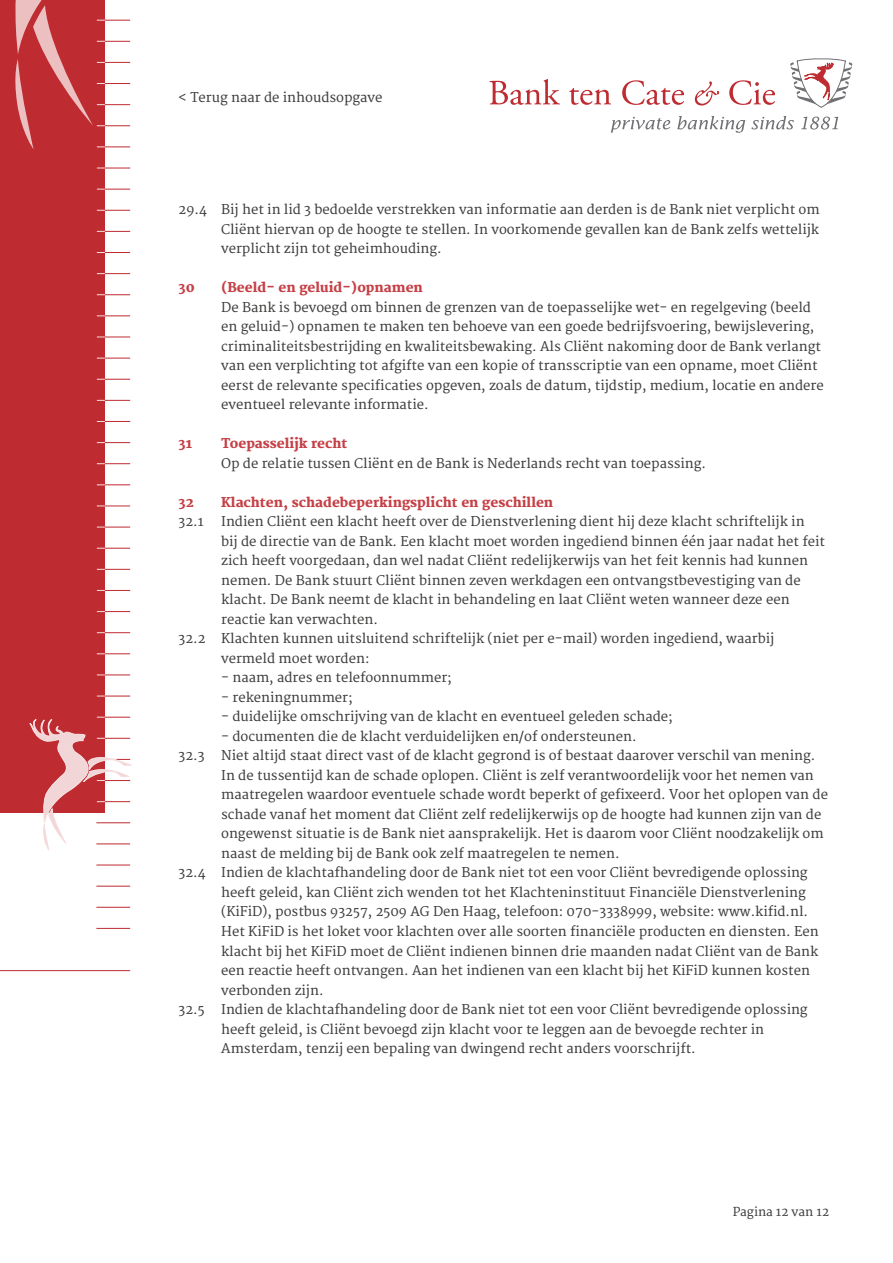
<style>
.page{position:relative;width:893px;height:1263px;background:#fff}
.page>*{position:absolute;margin:0;border:0;box-sizing:border-box;transform-origin:0 0}
.t1{font:13.2px/19.5px "Merriweather";color:#3c3c3b;text-align:justify}
.t2{font:800 13.2px "Merriweather";color:#c54046}
.t3{font:12px "Merriweather";color:#3c3c3b}
</style>
<div class="page">
<svg style="left:611px;top:117px;width:59px;height:16px"></svg>
<svg style="left:677px;top:116px;width:68px;height:17px"></svg>
<svg style="left:751px;top:116px;width:43px;height:13px"></svg>
<svg style="left:801px;top:117px;width:37px;height:13px"></svg>
<svg style="left:489px;top:79px;width:71px;height:26px"></svg>
<svg style="left:569px;top:88px;width:42px;height:17px"></svg>
<svg style="left:622px;top:80px;width:62px;height:25px"></svg>
<svg style="left:695px;top:81px;width:24px;height:24px"></svg>
<svg style="left:729px;top:80px;width:46px;height:25px"></svg>
<svg style="left:790px;top:58px;width:62px;height:50px"></svg>
<div style="left:1px;top:0;width:104px;height:812px;background:#be2b31"></div>
<hr style="left:96px;top:865px;width:34px;height:1px;background:#be2b31">
<hr style="left:96px;top:886px;width:34px;height:1px;background:#be2b31">
<hr style="left:96px;top:907px;width:34px;height:1px;background:#be2b31">
<hr style="left:96px;top:928px;width:34px;height:1px;background:#be2b31">
<hr style="left:1px;top:970px;width:129px;height:1px;background:#be2b31">
<svg style="left:97px;top:168px;width:33px;height:1px"></svg>
<svg style="left:97px;top:189px;width:33px;height:1px"></svg>
<svg style="left:97px;top:210px;width:33px;height:1px"></svg>
<svg style="left:97px;top:231px;width:33px;height:1px"></svg>
<svg style="left:97px;top:252px;width:33px;height:1px"></svg>
<svg style="left:97px;top:273px;width:33px;height:1px"></svg>
<svg style="left:97px;top:294px;width:33px;height:1px"></svg>
<svg style="left:97px;top:316px;width:33px;height:1px"></svg>
<svg style="left:97px;top:337px;width:33px;height:1px"></svg>
<svg style="left:97px;top:358px;width:33px;height:1px"></svg>
<svg style="left:97px;top:379px;width:33px;height:1px"></svg>
<svg style="left:97px;top:400px;width:33px;height:1px"></svg>
<svg style="left:97px;top:421px;width:33px;height:1px"></svg>
<svg style="left:97px;top:442px;width:33px;height:1px"></svg>
<svg style="left:97px;top:463px;width:33px;height:1px"></svg>
<svg style="left:97px;top:485px;width:33px;height:1px"></svg>
<svg style="left:97px;top:506px;width:33px;height:1px"></svg>
<svg style="left:97px;top:527px;width:33px;height:1px"></svg>
<svg style="left:97px;top:548px;width:33px;height:1px"></svg>
<svg style="left:97px;top:569px;width:33px;height:1px"></svg>
<svg style="left:97px;top:590px;width:33px;height:1px"></svg>
<svg style="left:97px;top:611px;width:33px;height:1px"></svg>
<svg style="left:97px;top:632px;width:33px;height:1px"></svg>
<svg style="left:97px;top:653px;width:33px;height:1px"></svg>
<svg style="left:97px;top:675px;width:33px;height:1px"></svg>
<svg style="left:97px;top:696px;width:33px;height:1px"></svg>
<svg style="left:30px;top:717px;width:101px;height:133px"></svg>
<svg style="left:15px;top:0;width:115px;height:149px"></svg>
<p class="t1" style="left:179px;top:88px;width:205px">&lt; Terug naar de inhoudsopgave</p>
<p class="t1" style="left:221px;top:200px;width:600px;text-indent:-43px">29.4 Bij het in lid 3 bedoelde verstrekken van informatie aan derden is de Bank niet verplicht om Cliënt hiervan op de hoogte te stellen. In voorkomende gevallen kan de Bank zelfs wettelijk verplicht zijn tot geheimhouding.</p>
<p class="t2" style="left:179px;top:280px;width:18px">30</p>
<p class="t2" style="left:221px;top:280px;width:203px">(Beeld- en geluid-)opnamen</p>
<p class="t1" style="left:221px;top:298px;width:604px;text-align:left">De Bank is bevoegd om binnen de grenzen van de toepasselijke wet- en regelgeving (beeld en geluid-) opnamen te maken ten behoeve van een goede bedrijfsvoering, bewijslevering, criminaliteitsbestrijding en kwaliteitsbewaking. Als Cliënt nakoming door de Bank verlangt van een verplichting tot afgifte van een kopie of transscriptie van een opname, moet Cliënt eerst de relevante specificaties opgeven, zoals de datum, tijdstip, medium, locatie en andere eventueel relevante informatie.</p>
<p class="t2" style="left:179px;top:436px;width:15px">31</p>
<p class="t2" style="left:221px;top:436px;width:128px">Toepasselijk recht</p>
<p class="t1" style="left:221px;top:454px;width:486px">Op de relatie tussen Cliënt en de Bank is Nederlands recht van toepassing.</p>
<p class="t2" style="left:179px;top:494px;width:17px">32</p>
<p class="t2" style="left:221px;top:494px;width:334px">Klachten, schadebeperkingsplicht en geschillen</p>
<p class="t1" style="left:179px;top:512px;width:27px">32.1</p>
<p class="t1" style="left:221px;top:512px;width:585px">Indien Cliënt een klacht heeft over de Dienstverlening dient hij deze klacht schriftelijk in</p>
<p class="t1" style="left:221px;top:532px;width:605px">bij de directie van de Bank. Een klacht moet worden ingediend binnen één jaar nadat het feit</p>
<p class="t1" style="left:221px;top:551px;width:588px">zich heeft voorgedaan, dan wel nadat Cliënt redelijkerwijs van het feit kennis had kunnen</p>
<p class="t1" style="left:221px;top:571px;width:581px">nemen. De Bank stuurt Cliënt binnen zeven werkdagen een ontvangstbevestiging van de</p>
<p class="t1" style="left:221px;top:590px;width:570px">klacht. De Bank neemt de klacht in behandeling en laat Cliënt weten wanneer deze een</p>
<p class="t1" style="left:221px;top:610px;width:158px">reactie kan verwachten.</p>
<p class="t1" style="left:179px;top:629px;width:597px">32.2 Klachten kunnen uitsluitend schriftelijk (niet per e-mail) worden ingediend, waarbij</p>
<p class="t1" style="left:221px;top:649px;width:150px">vermeld moet worden:</p>
<p class="t1" style="left:221px;top:668px;width:232px">- naam, adres en telefoonnummer;</p>
<p class="t1" style="left:221px;top:688px;width:133px">- rekeningnummer;</p>
<p class="t1" style="left:221px;top:707px;width:453px">- duidelijke omschrijving van de klacht en eventueel geleden schade;</p>
<p class="t1" style="left:221px;top:727px;width:417px">- documenten die de klacht verduidelijken en/of ondersteunen.</p>
<p class="t1" style="left:179px;top:746px;width:28px">32.3</p>
<p class="t1" style="left:221px;top:746px;width:596px">Niet altijd staat direct vast of de klacht gegrond is of bestaat daarover verschil van mening.</p>
<p class="t1" style="left:221px;top:766px;width:594px">In de tussentijd kan de schade oplopen. Cliënt is zelf verantwoordelijk voor het nemen van</p>
<p class="t1" style="left:221px;top:785px;width:608px">maatregelen waardoor eventuele schade wordt beperkt of gefixeerd. Voor het oplopen van de</p>
<p class="t1" style="left:221px;top:805px;width:602px">schade vanaf het moment dat Cliënt zelf redelijkerwijs op de hoogte had kunnen zijn van de</p>
<p class="t1" style="left:221px;top:824px;width:604px">ongewenst situatie is de Bank niet aansprakelijk. Het is daarom voor Cliënt noodzakelijk om</p>
<p class="t1" style="left:221px;top:844px;width:400px">naast de melding bij de Bank ook zelf maatregelen te nemen.</p>
<p class="t1" style="left:179px;top:863px;width:631px">32.4 Indien de klachtafhandeling door de Bank niet tot een voor Cliënt bevredigende oplossing</p>
<p class="t1" style="left:221px;top:883px;width:586px">heeft geleid, kan Cliënt zich wenden tot het Klachteninstituut Financiële Dienstverlening</p>
<p class="t1" style="left:221px;top:902px;width:588px">(KiFiD), postbus 93257, 2509 AG Den Haag, telefoon: 070-3338999, website: www.kifid.nl.</p>
<p class="t1" style="left:221px;top:922px;width:599px">Het KiFiD is het loket voor klachten over alle soorten financiële producten en diensten. Een</p>
<p class="t1" style="left:221px;top:941px;width:599px">klacht bij het KiFiD moet de Cliënt indienen binnen drie maanden nadat Cliënt van de Bank</p>
<p class="t1" style="left:221px;top:961px;width:590px">een reactie heeft ontvangen. Aan het indienen van een klacht bij het KiFiD kunnen kosten</p>
<p class="t1" style="left:221px;top:981px;width:104px">verbonden zijn.</p>
<p class="t1" style="left:179px;top:1000px;width:631px">32.5 Indien de klachtafhandeling door de Bank niet tot een voor Cliënt bevredigende oplossing</p>
<p class="t1" style="left:221px;top:1020px;width:544px">heeft geleid, is Cliënt bevoegd zijn klacht voor te leggen aan de bevoegde rechter in</p>
<p class="t1" style="left:221px;top:1039px;width:476px">Amsterdam, tenzij een bepaling van dwingend recht anders voorschrijft.</p>
<p class="t3" style="left:733px;top:1205px;width:98px">Pagina 12 van 12</p>
</div>
